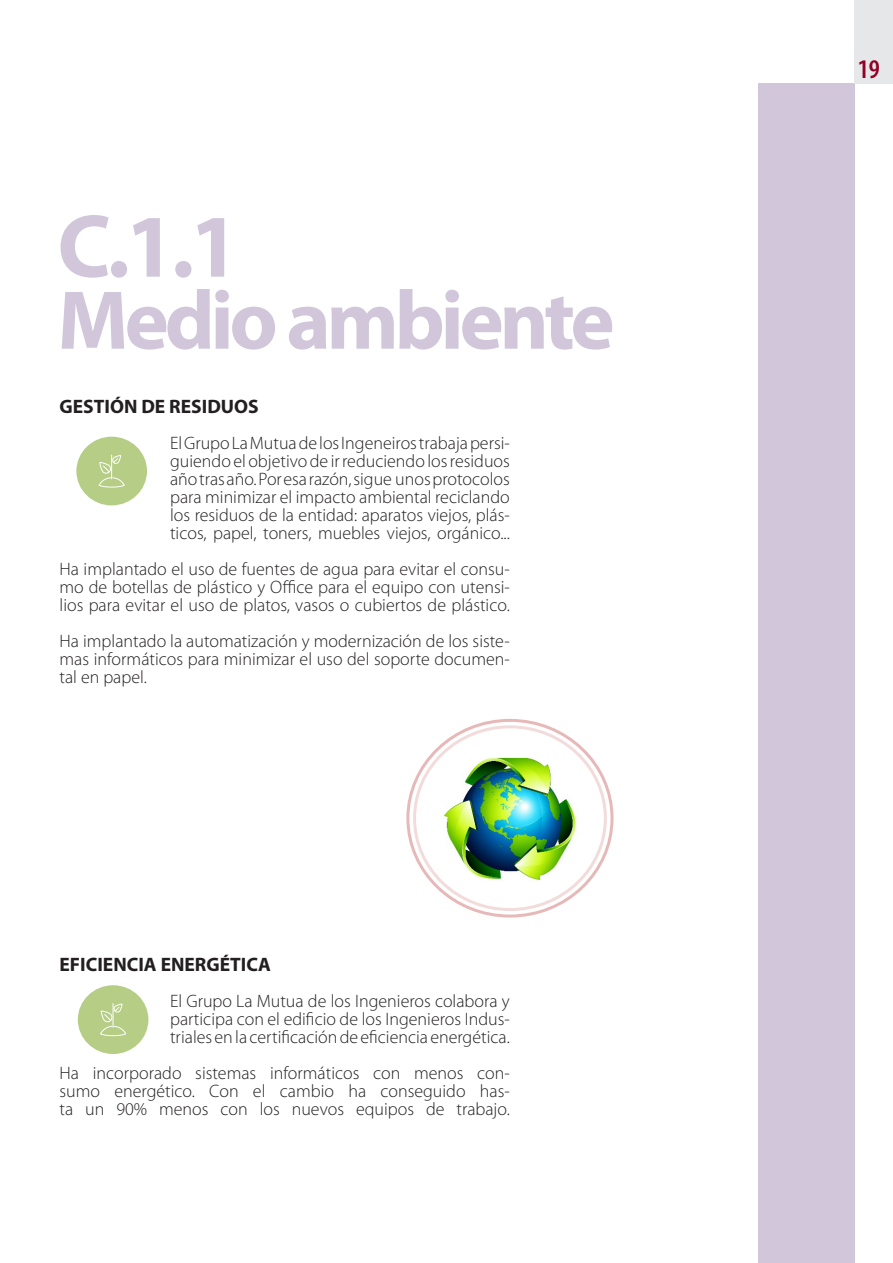
<style>
.page{position:relative;width:893px;height:1263px;background:#fff}
.page>*{position:absolute;margin:0;border:0;box-sizing:border-box;transform-origin:0 0}
.t1{font:700 90px "Myriad Pro";color:#d1c6da}
.t2{font:700 84px "Myriad Pro";letter-spacing:-.05em;color:#d1c6da}
.t3{font:600 condensed 27px "Myriad Pro";color:#900126}
.t4{font:700 19.5px "Myriad Pro";color:#231f20}
.t5{font:300 18px/18px "Myriad Pro";color:#231f20;text-align:justify}
.t6{font:16.5px "Calibri";color:#404040}
</style>
<div class="page">
<div style="left:855px;top:0;width:38px;height:84px;background:#e6e7e9"></div>
<div style="left:76px;top:437px;width:71px;height:68px;background:#b5cd85;border-radius:50%"></div>
<svg style="left:98px;top:454px;width:27px;height:34px"></svg>
<div style="left:78px;top:985px;width:70px;height:69px;background:#b5cd85;border-radius:50%"></div>
<svg style="left:100px;top:1003px;width:27px;height:34px"></svg>
<img style="left:439px;top:753px;width:142px;height:133px">
<div style="left:758px;top:86px;width:97px;height:1177px;background:#d1c6da"></div>
<p class="t1" style="left:57px;top:188px;width:184px">C.1.1</p>
<p class="t2" style="left:57px;top:266px;width:559px">Medio ambiente</p>
<p class="t4" style="left:60px;top:394px;width:201px">GESTIÓN DE RESIDUOS</p>
<p class="t5" style="left:170px;top:434px;width:341px">El Grupo La Mutua de los Ingeneiros trabaja persi&shy;guiendo el objetivo de ir reduciendo los residuos año tras año. Por esa razón, sigue unos protocolos para minimizar el impacto ambiental reciclando los residuos de la entidad: aparatos viejos, plás&shy;ticos, papel, toners, muebles viejos, orgánico...</p>
<p class="t5" style="left:60px;top:560px;width:452px">Ha implantado el uso de fuentes de agua para evitar el consu&shy;mo de botellas de plástico y Office para el equipo con utensi&shy;lios para evitar el uso de platos, vasos o cubiertos de plástico.</p>
<p class="t5" style="left:60px;top:632px;width:452px">Ha implantado la automatización y modernización de los siste&shy;mas informáticos para minimizar el uso del soporte documen&shy;tal en papel.</p>
<p class="t4" style="left:60px;top:952px;width:213px">EFICIENCIA ENERGÉTICA</p>
<p class="t5" style="left:170px;top:992px;width:341px">El Grupo La Mutua de los Ingenieros colabora y participa con el edificio de los Ingenieros Indus&shy;triales en la certificación de eficiencia energética.</p>
<p class="t5" style="left:60px;top:1064px;width:452px">Ha incorporado sistemas informáticos con menos con&shy;sumo energético. Con el cambio ha conseguido has&shy;ta un 90% menos con los nuevos equipos de trabajo.</p>
<p class="t6" style="left:63px;top:1057px;width:96px">Medi ambient</p>
<h3 class="t3" style="left:858px;top:52px;width:24px">19</h3>
</div>
